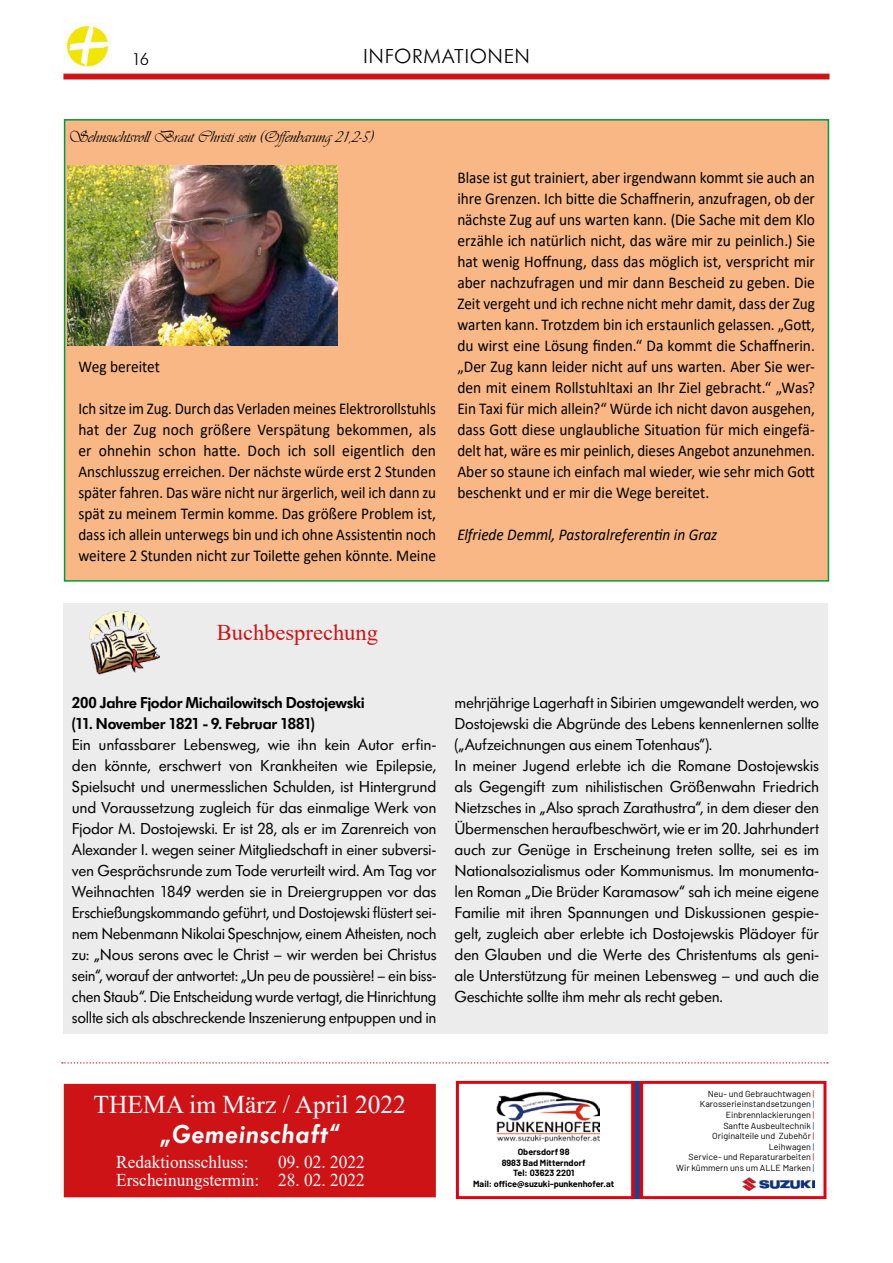
<style>
.page{position:relative;width:893px;height:1263px;background:#fff}
.page>*{position:absolute;margin:0;border:0;box-sizing:border-box;transform-origin:0 0}
.t1{font:27px "Futura SB Dem Ita";letter-spacing:.03em;color:#fff;scale:.96 1}
.t2{font:25.5px "Times New Roman";color:#fff}
.t3{font:22.5px "Times New Roman";color:#cd1316}
.t4{font:300 21px "Futura SB";letter-spacing:.03em;color:#000}
.t5{font:18px/18px "Times New Roman";color:#fff;text-align:right;scale:.96 1}
.t6{font:300 18px "Futura SB";color:#000}
.t7{font:16.5px/21px "Futura SB";letter-spacing:-.02em;color:#000;text-align:justify}
.t8{font:16.5px/21px "Calibri";letter-spacing:-.005em;color:#000;text-align:justify;scale:.93 1}
.t9{font:16.5px/21px "Calibri";letter-spacing:-.005em;color:#000;text-align:justify;scale:.9 1}
.t10{font:16.5px/21px "Futura SB Dem Bol";letter-spacing:-.02em;color:#000}
.t11{font:16.5px "Vivaldii";color:#000}
.t12{font:italic 16.5px "Calibri";letter-spacing:-.005em;color:#000;scale:.93 1}
.t13{font:8.7px/10.5px "Barlow";color:#000;text-align:right}
.t14{font:700 8.7px/10.5px "Barlow";color:#000;text-align:center}
.s1{color:#e3000f}
.s2{color:#004e9e}
</style>
<div class="page">
<div style="left:64px;top:74px;width:765px;height:5px;background:#cd1316"></div>
<img style="left:64px;top:24px;width:47px;height:44px">
<svg style="left:62px;top:1062px;width:766px;height:2px"></svg>
<div style="left:64px;top:119px;width:765px;height:463px;background:#f8b784;border:2px solid #009b3c"></div>
<img style="left:67px;top:165px;width:271px;height:180px">
<img style="left:497px;top:1091px;width:103px;height:51px">
<svg style="left:631px;top:1085px;width:12px;height:110px"></svg>
<div style="left:456px;top:1081px;width:370px;height:118px;border:3px solid #e3000f"></div>
<hr style="left:635px;top:1081px;width:4px;height:118px;background:#004e9e">
<img style="left:743px;top:1177px;width:71px;height:14px">
<div style="left:63px;top:603px;width:765px;height:430px;background:#ececed"></div>
<img style="left:89px;top:610px;width:71px;height:64px">
<div style="left:65px;top:1084px;width:370px;height:112px;background:#cd1316"></div>
<div style="left:64px;top:1084px;width:372px;height:113px;border:2px solid #cd1316"></div>
<p class="t6" style="left:132px;top:49px;width:19px">16</p>
<p class="t4" style="left:363px;top:45px;width:168px">INFORMATIONEN</p>
<p class="t11" style="left:68px;top:127px;width:306px">Sehnsuchtsvoll Braut Christi sein (Offenbarung 21,2-5)</p>
<p class="t8" style="left:78px;top:355px;width:89px">Weg bereitet</p>
<p class="t9" style="left:78px;top:397px;width:399px">Ich sitze im Zug. Durch das Verladen meines Elektrorollstuhls hat der Zug noch größere Verspätung bekommen, als er ohnehin schon hatte. Doch ich soll eigentlich den Anschlusszug erreichen. Der nächste würde erst 2 Stunden später fahren. Das wäre nicht nur ärgerlich, weil ich dann zu spät zu meinem Termin komme. Das größere Problem ist, dass ich allein unterwegs bin und ich ohne Assistentin noch weitere 2 Stunden nicht zur Toilette gehen könnte. Meine</p>
<p class="t8" style="left:457px;top:166px;width:386px">Blase ist gut trainiert, aber irgendwann kommt sie auch an ihre Grenzen. Ich bitte die Schaffnerin, anzufragen, ob der nächste Zug auf uns warten kann. (Die Sache mit dem Klo erzähle ich natürlich nicht, das wäre mir zu peinlich.) Sie hat wenig Hoffnung, dass das möglich ist, verspricht mir aber nachzufragen und mir dann Bescheid zu geben. Die Zeit vergeht und ich rechne nicht mehr damit, dass der Zug warten kann. Trotzdem bin ich erstaunlich gelassen. „Gott, du wirst eine Lösung finden.“ Da kommt die Schaffnerin. „Der Zug kann leider nicht auf uns warten. Aber Sie wer&shy;den mit einem Rollstuhltaxi an Ihr Ziel gebracht.“ „Was?<br>Ein Taxi für mich allein?“ Würde ich nicht davon ausgehen, dass Gott diese unglaubliche Situation für mich eingefä&shy;delt hat, wäre es mir peinlich, dieses Angebot anzunehmen.<br>Aber so staune ich einfach mal wieder, wie sehr mich Gott beschenkt und er mir die Wege bereitet.</p>
<p class="t12" style="left:457px;top:523px;width:281px">Elfriede Demml, Pastoralreferentin in Graz</p>
<h3 class="t3" style="left:217px;top:616px;width:163px">Buchbesprechung</h3>
<p class="t10" style="left:72px;top:692px;width:294px">200 Jahre Fjodor Michailowitsch Dostojewski (11. November 1821 - 9. Februar 1881)</p>
<p class="t7" style="left:72px;top:734px;width:366px">Ein unfassbarer Lebensweg, wie ihn kein Autor erfin&shy;den könnte, erschwert von Krankheiten wie Epilepsie, Spielsucht und unermesslichen Schulden, ist Hintergrund und Voraussetzung zugleich für das einmalige Werk von Fjodor M. Dostojewski. Er ist 28, als er im Zarenreich von Alexander I. wegen seiner Mitgliedschaft in einer subversi&shy;ven Gesprächsrunde zum Tode verurteilt wird. Am Tag vor Weihnachten 1849 werden sie in Dreiergruppen vor das Erschießungskommando geführt, und Dostojewski flüstert sei&shy;nem Nebenmann Nikolai Speschnjow, einem Atheisten, noch zu: „Nous serons avec le Christ – wir werden bei Christus sein“, worauf der antwortet: „Un peu de poussière! – ein biss&shy;chen Staub“. Die Entscheidung wurde vertagt, die Hinrichtung sollte sich als abschreckende Inszenierung entpuppen und in</p>
<p class="t7" style="left:455px;top:692px;width:366px;text-align:left">mehrjährige Lagerhaft in Sibirien umgewandelt werden, wo Dostojewski die Abgründe des Lebens kennenlernen sollte („Aufzeichnungen aus einem Totenhaus“).<br>In meiner Jugend erlebte ich die Romane Dostojewskis als Gegengift zum nihilistischen Größenwahn Friedrich Nietzsches in „Also sprach Zarathustra“, in dem dieser den Übermenschen heraufbeschwört, wie er im 20. Jahrhundert auch zur Genüge in Erscheinung treten sollte, sei es im Nationalsozialismus oder Kommunismus. Im monumenta&shy;len Roman „Die Brüder Karamasow“ sah ich meine eigene Familie mit ihren Spannungen und Diskussionen gespie&shy;gelt, zugleich aber erlebte ich Dostojewskis Plädoyer für den Glauben und die Werte des Christentums als geni&shy;ale Unterstützung für meinen Lebensweg – und auch die Geschichte sollte ihm mehr als recht geben.</p>
<h2 class="t2" style="left:94px;top:1086px;width:314px">THEMA im März / April 2022</h2>
<h1 class="t1" style="left:161px;top:1119px;width:187px">„Gemeinschaft“</h1>
<p class="t5" style="left:116px;top:1152px;width:140px">Redaktionsschluss:</p>
<p class="t5" style="left:116px;top:1152px;width:260px">09. 02. 2022<br>Erscheinungstermin: 28. 02. 2022</p>
<p class="t14" style="left:473px;top:1146px;width:142px">Obersdorf 98<br>8983 Bad Mitterndorf<br>Tel: 03623 2201<br>Mail: office@suzuki-punkenhofer.at</p>
<p class="t13" style="left:676px;top:1088px;width:140px">Neu- und Gebrauchtwagen <span class="s1">|<br></span>Karosserieinstandsetzungen <span class="s2">|<br></span>Einbrennlackierungen <span class="s1">|<br></span>Sanfte Ausbeultechnik <span class="s2">|<br></span>Originalteile und Zubehör <span class="s1">|<br></span>Leihwagen <span class="s2">|<br></span>Service- und Reparaturarbeiten <span class="s1">|<br></span>Wir kümmern uns um ALLE Marken <span class="s2">|</span></p>
</div>
